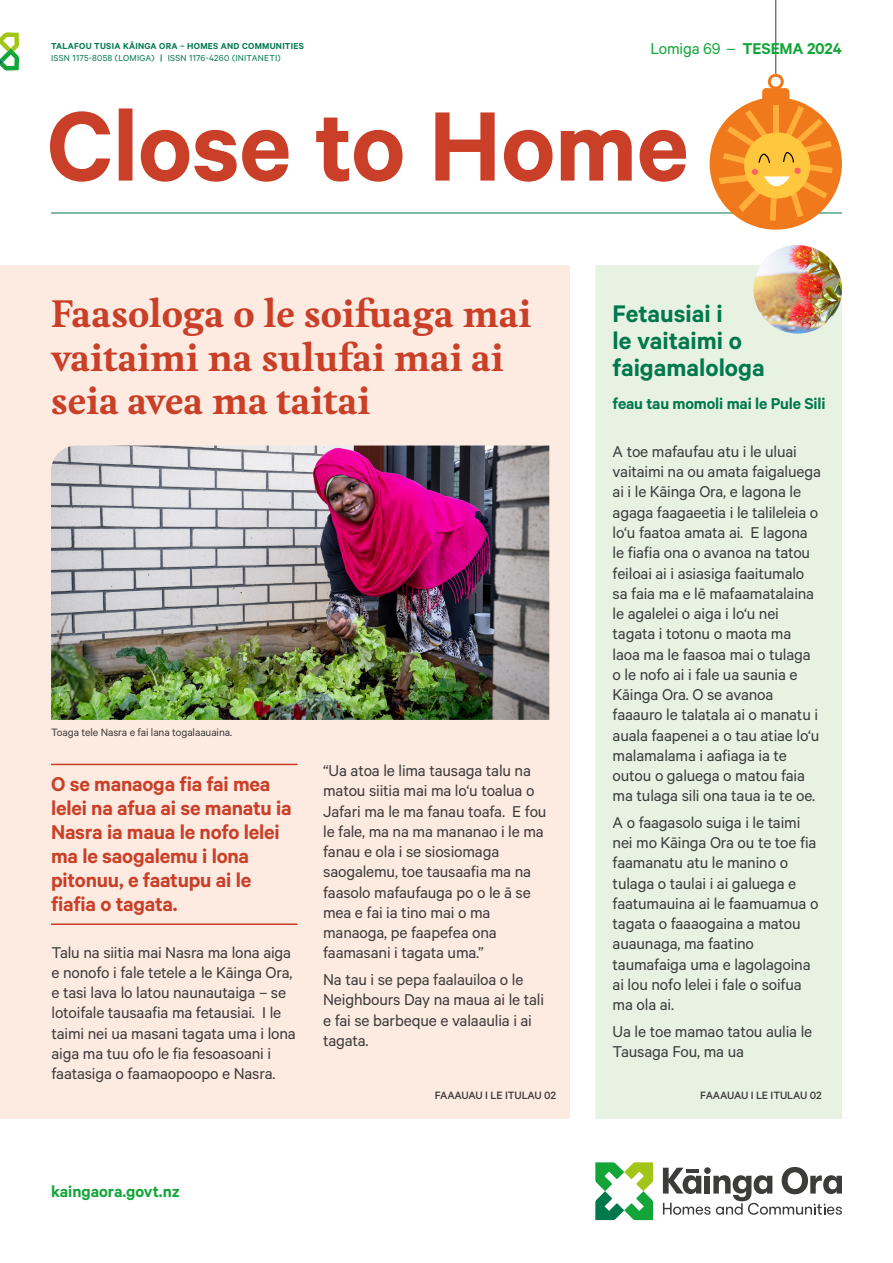
<style>
.page{position:relative;width:893px;height:1263px;background:#fff}
.page>*{position:absolute;margin:0;border:0;box-sizing:border-box;transform-origin:0 0}
.t1{font:700 36px/43.5px "Feijoa";color:#c93f27}
.t2{font:600 27px/27px "Calibre";color:#00784c}
.t3{font:600 22.5px/24px "Calibre";letter-spacing:-.01em;color:#c93f27}
.t4{font:600 18px "Calibre";color:#13a538}
.t5{font:17.7px/20.2px "Calibre";letter-spacing:-.01em;color:#3c3c3b}
.t6{font:600 17.7px "Calibre";letter-spacing:-.01em;color:#00784c}
.t7{font:600 17.7px "Calibre";letter-spacing:-.01em;color:#13a538}
.t8{font:500 12px "Calibre";letter-spacing:-.01em;color:#3c3c3b}
.t9{font:12px "Calibre";letter-spacing:-.01em;color:#3c3c3b}
.t10{font:9.75px/12px "Calibre";letter-spacing:.025em;color:#00784c}
.s1{font-weight:600}
.s2{font-weight:500}
.s3{font-weight:400}
</style>
<div class="page">
<div style="left:0;top:265px;width:570px;height:854px;background:#fdeae1"></div>
<hr style="left:51px;top:213px;width:791px;height:1px;background:#00784c">
<img style="left:51px;top:445px;width:498px;height:275px">
<hr style="left:51px;top:764px;width:247px;height:1px;background:#c93f27">
<hr style="left:51px;top:923px;width:247px;height:2px;background:#c93f27">
<div style="left:595px;top:265px;width:247px;height:854px;background:#e8f2e3"></div>
<div style="left:762px;top:88px;width:27px;height:16px;background:#ef791b;border-radius:4px"></div>
<div style="left:710px;top:97px;width:132px;height:133px;background:#ef791b;border-radius:50%"></div>
<svg style="left:768px;top:74px;width:16px;height:15px"></svg>
<hr style="left:775px;top:0;width:1px;height:74px;background:#3c3c3b">
<div style="left:773px;top:105px;width:6px;height:34px;background:#ffad3b"></div>
<svg style="left:718px;top:106px;width:115px;height:115px"></svg>
<img style="left:753px;top:245px;width:89px;height:89px;border-radius:44px">
<svg style="left:0;top:32px;width:19px;height:39px"></svg>
<svg style="left:595px;top:1162px;width:58px;height:58px"></svg>
<svg style="left:663px;top:1167px;width:179px;height:48px"></svg>
<svg style="left:50px;top:108px;width:636px;height:74px"></svg>
<p class="t10" style="left:51px;top:39px;width:254px"><span class="s1">TALAFOU TUSIA KĀINGA ORA – HOMES AND COMMUNITIES<br></span>ISSN 1175-8058 (LOMIGA) <span class="s2">|</span> ISSN 1176-4260 (INITANETI)</p>
<p class="t7" style="left:650px;top:38px;width:193px"><span class="s3">Lomiga 69 –</span> TESEMA 2024</p>
<h1 class="t1" style="left:51px;top:292px;width:482px">Faasologa o le soifuaga mai vaitaimi na sulufai mai ai seia avea ma taitai</h1>
<p class="t9" style="left:51px;top:725px;width:183px">Toaga tele Nasra e fai lana togalaauaina.</p>
<p class="t3" style="left:51px;top:771px;width:242px">O se manaoga fia fai mea lelei na afua ai se manatu ia<br>Nasra ia maua le nofo lelei ma le saogalemu i lona pitonuu, e faatupu ai le fiafia o tagata.</p>
<p class="t5" style="left:52px;top:941px;width:246px">Talu na siitia mai Nasra ma lona aiga e nonofo i fale tetele a le Kāinga Ora, e tasi lava lo latou naunautaiga – se lotoifale tausaafia ma fetausiai. I le taimi nei ua masani tagata uma i lona aiga ma tuu ofo le fia fesoasoani i faatasiga o faamaopoopo e Nasra.</p>
<p class="t5" style="left:323px;top:760px;width:225px">“Ua atoa le lima tausaga talu na matou siitia mai ma lo‘u toalua o<br>Jafari ma le ma fanau toafa. E fou le fale, ma na ma mananao i le ma fanau e ola i se siosiomaga saogalemu, toe tausaafia ma na faasolo mafaufauga po o le ā se mea e fai ia tino mai o ma manaoga, pe faapefea ona faamasani i tagata uma.”</p>
<p class="t5" style="left:323px;top:969px;width:222px">Na tau i se pepa faalauiloa o le<br>Neighbours Day na maua ai le tali e fai se barbeque e valaaulia i ai tagata.</p>
<h2 class="t2" style="left:613px;top:299px;width:154px">Fetausiai i<br>le vaitaimi o faigamalologa</h2>
<p class="t6" style="left:613px;top:393px;width:214px">feau tau momoli mai le Pule Sili</p>
<p class="t5" style="left:613px;top:441px;width:210px">A toe mafaufau atu i le uluai vaitaimi na ou amata faigaluega ai i le Kāinga Ora, e lagona le agaga faagaeetia i le talileleia o lo‘u faatoa amata ai. E lagona le fiafia ona o avanoa na tatou feiloai ai i asiasiga faaitumalo sa faia ma e lē mafaamatalaina le agalelei o aiga i lo‘u nei tagata i totonu o maota ma laoa ma le faasoa mai o tulaga o le nofo ai i fale ua saunia e<br>Kāinga Ora. O se avanoa faaauro le talatala ai o manatu i auala faapenei a o tau atiae lo‘u malamalama i aafiaga ia te outou o galuega o matou faia ma tulaga sili ona taua ia te oe.</p>
<p class="t5" style="left:613px;top:812px;width:207px">A o faagasolo suiga i le taimi nei mo Kāinga Ora ou te toe fia faamanatu atu le manino o tulaga o taulai i ai galuega e faatumauina ai le faamuamua o tagata o faaaogaina a matou auaunaga, ma faatino taumafaiga uma e lagolagoina ai lou nofo lelei i fale o soifua ma ola ai.</p>
<p class="t5" style="left:613px;top:1020px;width:201px">Ua le toe mamao tatou aulia le<br>Tausaga Fou, ma ua</p>
<p class="t8" style="left:703px;top:974px;width:123px">FAAAUAU I LE ITULAU 02</p>
<p class="t4" style="left:51px;top:1181px;width:130px">kaingaora.govt.nz</p>
<p class="t8" style="left:435px;top:1088px;width:123px">FAAAUAU I LE ITULAU 02</p>
<p class="t8" style="left:700px;top:1088px;width:123px">FAAAUAU I LE ITULAU 02</p>
</div>
